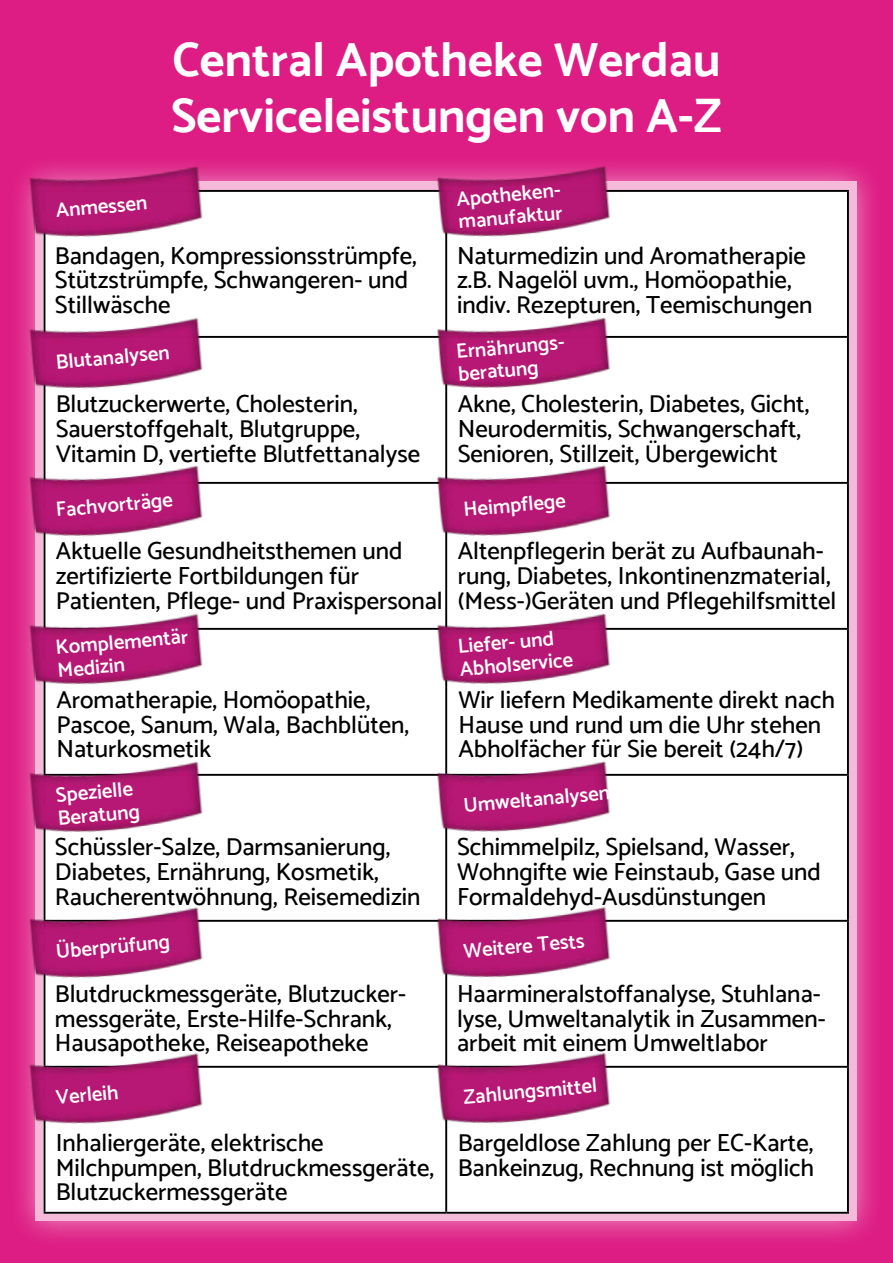
<style>
.page{position:relative;width:893px;height:1263px;background:#de1d84}
.page>*{position:absolute;margin:0;border:0;box-sizing:border-box;transform-origin:0 0}
.t1{font:700 48.3px/55.5px "Catamaran";color:#fff}
.t2{font:500 24.75px/24.8px "Catamaran";color:#000}
.t3{font:600 20.55px/22.6px "Catamaran";color:#fff}
</style>
<div class="page">
<div style="left:7px;top:154px;width:878px;height:1095px;background:#fff;opacity:.75"></div>
<div style="left:22px;top:171px;width:849px;height:1051px;background:#fff;opacity:.75"></div>
<div style="left:44px;top:190px;width:804px;height:1024px;background:#fff"></div>
<hr style="left:44px;top:190px;width:402px;height:2px;background:#000">
<hr style="left:44px;top:192px;width:1px;height:144px;background:#000">
<hr style="left:446px;top:190px;width:403px;height:2px;background:#000">
<hr style="left:445px;top:192px;width:2px;height:144px;background:#000">
<hr style="left:847px;top:192px;width:2px;height:144px;background:#000">
<hr style="left:44px;top:336px;width:402px;height:2px;background:#000">
<hr style="left:44px;top:338px;width:1px;height:144px;background:#000">
<hr style="left:446px;top:336px;width:403px;height:2px;background:#000">
<hr style="left:445px;top:338px;width:2px;height:144px;background:#000">
<hr style="left:847px;top:338px;width:2px;height:144px;background:#000">
<hr style="left:44px;top:482px;width:402px;height:2px;background:#000">
<hr style="left:44px;top:484px;width:1px;height:144px;background:#000">
<hr style="left:446px;top:482px;width:403px;height:2px;background:#000">
<hr style="left:445px;top:484px;width:2px;height:144px;background:#000">
<hr style="left:847px;top:484px;width:2px;height:144px;background:#000">
<hr style="left:44px;top:628px;width:402px;height:2px;background:#000">
<hr style="left:44px;top:630px;width:1px;height:144px;background:#000">
<hr style="left:446px;top:628px;width:403px;height:2px;background:#000">
<hr style="left:445px;top:630px;width:2px;height:144px;background:#000">
<hr style="left:847px;top:630px;width:2px;height:144px;background:#000">
<hr style="left:44px;top:774px;width:402px;height:2px;background:#000">
<hr style="left:44px;top:776px;width:1px;height:144px;background:#000">
<hr style="left:446px;top:774px;width:403px;height:2px;background:#000">
<hr style="left:445px;top:776px;width:2px;height:144px;background:#000">
<hr style="left:847px;top:776px;width:2px;height:144px;background:#000">
<hr style="left:44px;top:920px;width:402px;height:2px;background:#000">
<hr style="left:44px;top:922px;width:1px;height:144px;background:#000">
<hr style="left:446px;top:920px;width:403px;height:2px;background:#000">
<hr style="left:445px;top:922px;width:2px;height:144px;background:#000">
<hr style="left:847px;top:922px;width:2px;height:144px;background:#000">
<hr style="left:44px;top:1066px;width:402px;height:2px;background:#000">
<hr style="left:44px;top:1068px;width:1px;height:144px;background:#000">
<hr style="left:446px;top:1066px;width:403px;height:2px;background:#000">
<hr style="left:445px;top:1068px;width:2px;height:144px;background:#000">
<hr style="left:847px;top:1068px;width:2px;height:144px;background:#000">
<hr style="left:44px;top:1212px;width:402px;height:2px;background:#000">
<hr style="left:446px;top:1212px;width:403px;height:2px;background:#000">
<img style="left:432px;top:161px;width:185px;height:89px">
<img style="left:25px;top:161px;width:184px;height:89px">
<img style="left:25px;top:313px;width:184px;height:89px">
<img style="left:25px;top:461px;width:184px;height:89px">
<img style="left:25px;top:609px;width:184px;height:89px">
<img style="left:25px;top:757px;width:184px;height:89px">
<img style="left:25px;top:902px;width:184px;height:89px">
<img style="left:25px;top:1048px;width:184px;height:89px">
<img style="left:432px;top:313px;width:185px;height:89px">
<img style="left:432px;top:460px;width:185px;height:89px">
<img style="left:432px;top:609px;width:185px;height:88px">
<img style="left:432px;top:756px;width:185px;height:89px">
<img style="left:432px;top:902px;width:185px;height:89px">
<img style="left:432px;top:1048px;width:185px;height:89px">
<h1 class="t1" style="left:171px;top:32px;width:552px">Central Apotheke Werdau<br>Serviceleistungen von A-Z</h1>
<p class="t3" style="left:456px;top:187px;width:109px;rotate:-5deg">Apotheken&shy;manufaktur</p>
<p class="t3" style="left:55px;top:199px;width:93px;rotate:-5deg">Anmessen</p>
<p class="t2" style="left:55px;top:243px;width:363px">Bandagen, Kompressionsstrümpfe,<br>Stützstrümpfe, Schwangeren- und<br>Stillwäsche</p>
<p class="t2" style="left:457px;top:243px;width:357px">Naturmedizin und Aromatherapie z.B. Nagelöl uvm., Homöopathie, indiv. Rezepturen, Teemischungen</p>
<p class="t3" style="left:55px;top:350px;width:116px;rotate:-5deg">Blutanalysen</p>
<p class="t3" style="left:455px;top:340px;width:114px;rotate:-5deg">Ernährungs&shy;beratung</p>
<p class="t2" style="left:56px;top:392px;width:366px">Blutzuckerwerte, Cholesterin,<br>Sauerstoffgehalt, Blutgruppe,<br>Vitamin D, vertiefte Blutfettanalyse</p>
<p class="t2" style="left:458px;top:392px;width:353px">Akne, Cholesterin, Diabetes, Gicht,<br>Neurodermitis, Schwangerschaft,<br>Senioren, Stillzeit, Übergewicht</p>
<p class="t3" style="left:55px;top:498px;width:119px;rotate:-5deg">Fachvorträge</p>
<p class="t3" style="left:463px;top:498px;width:104px;rotate:-5deg">Heimpflege</p>
<p class="t2" style="left:56px;top:538px;width:389px">Aktuelle Gesundheitsthemen und zertifizierte Fortbildungen für<br>Patienten, Pflege- und Praxispersonal</p>
<p class="t2" style="left:458px;top:538px;width:380px">Altenpflegerin berät zu Aufbaunah&shy;rung, Diabetes, Inkontinenzmaterial, (Mess-)Geräten und Pflegehilfsmittel</p>
<p class="t3" style="left:55px;top:636px;width:134px;rotate:-5deg">Komplementär<br>Medizin</p>
<p class="t3" style="left:457px;top:635px;width:115px;rotate:-5deg">Liefer- und<br>Abholservice</p>
<p class="t2" style="left:56px;top:687px;width:354px">Aromatherapie, Homöopathie,<br>Pascoe, Sanum, Wala, Bachblüten,<br>Naturkosmetik</p>
<p class="t2" style="left:458px;top:687px;width:378px">Wir liefern Medikamente direkt nach<br>Hause und rund um die Uhr stehen<br>Abholfächer für Sie bereit (24h/7)</p>
<p class="t3" style="left:55px;top:784px;width:84px;rotate:-5deg">Spezielle<br>Beratung</p>
<p class="t3" style="left:463px;top:794px;width:148px;rotate:-5deg">Umweltanalysen</p>
<p class="t2" style="left:55px;top:834px;width:367px">Schüssler-Salze, Darmsanierung,<br>Diabetes, Ernährung, Kosmetik,<br>Raucherentwöhnung, Reisemedizin</p>
<p class="t2" style="left:457px;top:834px;width:365px">Schimmelpilz, Spielsand, Wasser,<br>Wohngifte wie Feinstaub, Gase und<br>Formaldehyd-Ausdünstungen</p>
<p class="t3" style="left:55px;top:940px;width:116px;rotate:-5deg">Überprüfung</p>
<p class="t3" style="left:463px;top:939px;width:123px;rotate:-5deg">Weitere Tests</p>
<p class="t2" style="left:55px;top:981px;width:353px">Blutdruckmessgeräte, Blutzucker&shy;messgeräte, Erste-Hilfe-Schrank,<br>Hausapotheke, Reiseapotheke</p>
<p class="t2" style="left:457px;top:981px;width:370px">Haarmineralstoffanalyse, Stuhlana&shy;lyse, Umweltanalytik in Zusammen&shy;arbeit mit einem Umweltlabor</p>
<p class="t3" style="left:55px;top:1085px;width:64px;rotate:-5deg">Verleih</p>
<p class="t3" style="left:463px;top:1085px;width:135px;rotate:-5deg">Zahlungsmittel</p>
<p class="t2" style="left:56px;top:1130px;width:380px">Inhaliergeräte, elektrische<br>Milchpumpen, Blutdruckmessgeräte,<br>Blutzuckermessgeräte</p>
<p class="t2" style="left:458px;top:1130px;width:358px">Bargeldlose Zahlung per EC-Karte,<br>Bankeinzug, Rechnung ist möglich</p>
</div>
